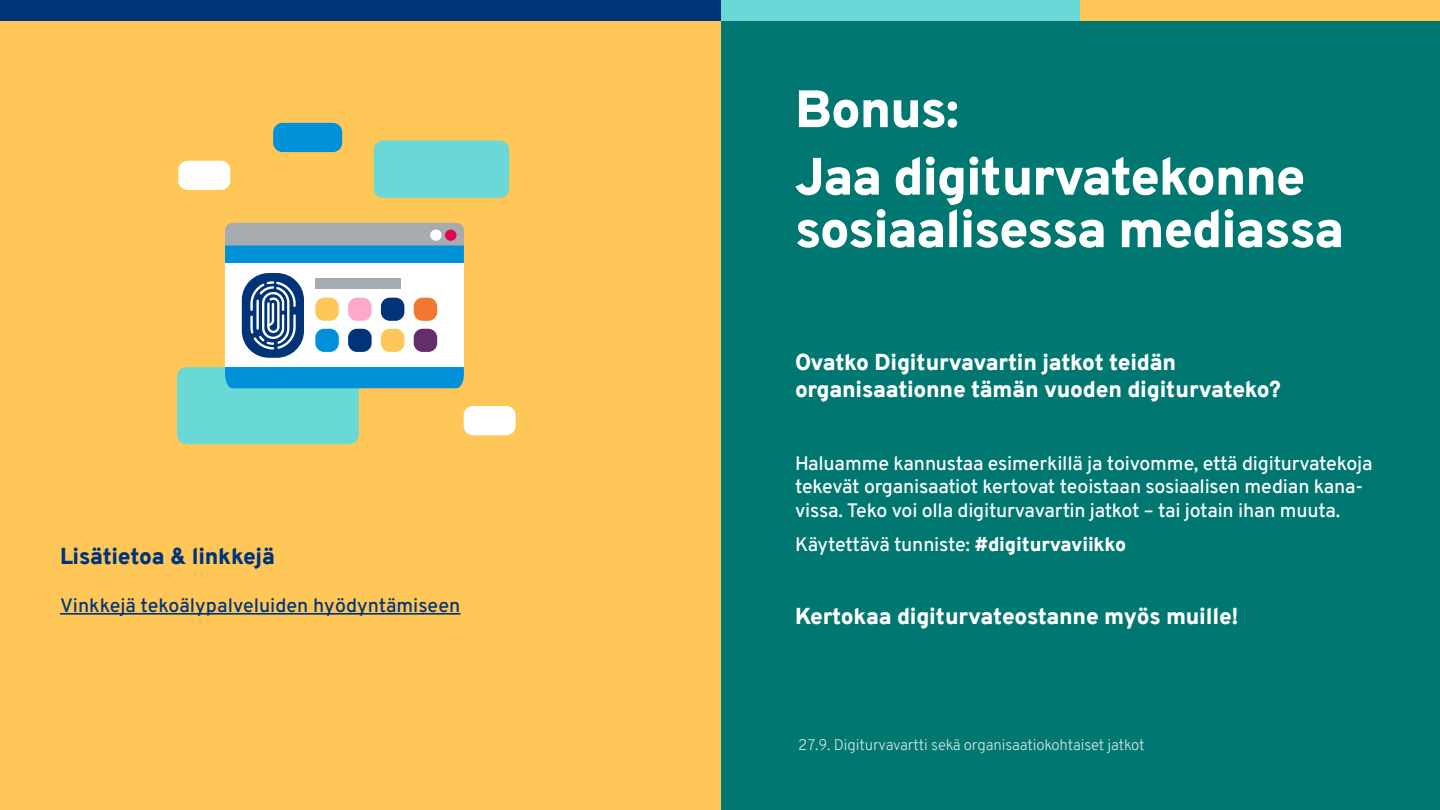
<style>
.page{position:relative;width:1440px;height:810px;background:#fff}
.page>*{position:absolute;margin:0;border:0;box-sizing:border-box;transform-origin:0 0}
.t1{font:900 52.5px/67.5px "Overpass";letter-spacing:-.025em;color:#fff}
.t2{font:900 22.5px/27px "Overpass";letter-spacing:-.01em;color:#fff}
.t3{font:900 22.5px "Overpass";letter-spacing:-.01em;color:#003479}
.t4{font:500 19.5px/23.4px "Overpass";letter-spacing:-.01em;color:#fff}
.t5{font:500 19.5px "Overpass";color:#003479}
.t6{font:300 15px "Overpass";letter-spacing:-.01em;color:#fff}
.s1{font-weight:900}
</style>
<div class="page">
<div style="left:0;top:0;width:721px;height:22px;background:#003479"></div>
<div style="left:1080px;top:0;width:360px;height:22px;background:#ffc658"></div>
<div style="left:721px;top:0;width:359px;height:22px;background:#69d8d7"></div>
<div style="left:721px;top:22px;width:719px;height:788px;background:#007770"></div>
<div style="left:0;top:22px;width:721px;height:788px;background:#ffc658"></div>
<hr style="left:60px;top:613px;width:400px;height:2px;background:#003479">
<div style="left:374px;top:140px;width:135px;height:58px;background:#69d8d7;border-radius:9px"></div>
<div style="left:177px;top:367px;width:182px;height:77px;background:#69d9d6;border-radius:9px"></div>
<div style="left:178px;top:161px;width:52px;height:29px;background:#fff;border-radius:9px"></div>
<div style="left:464px;top:406px;width:52px;height:29px;background:#fff;border-radius:9px"></div>
<div style="left:273px;top:123px;width:69px;height:29px;background:#0091d9;border-radius:9px"></div>
<svg style="left:225px;top:223px;width:239px;height:165px;background:#93bed9"></svg>
<div style="left:315px;top:278px;width:86px;height:11px;background:#a6abb0"></div>
<div style="left:315px;top:298px;width:24px;height:23px;background:#ffc759;border-radius:9px"></div>
<div style="left:348px;top:298px;width:24px;height:23px;background:#ffa8cc;border-radius:9px"></div>
<div style="left:381px;top:298px;width:23px;height:23px;background:#003378;border-radius:9px"></div>
<div style="left:414px;top:298px;width:23px;height:23px;background:#f07830;border-radius:9px"></div>
<div style="left:315px;top:329px;width:24px;height:23px;background:#008fd9;border-radius:9px"></div>
<div style="left:348px;top:329px;width:24px;height:23px;background:#003378;border-radius:9px"></div>
<div style="left:381px;top:329px;width:23px;height:23px;background:#ffc759;border-radius:9px"></div>
<div style="left:414px;top:329px;width:23px;height:23px;background:#632e6b;border-radius:9px"></div>
<p class="t3" style="left:60px;top:540px;width:216px">Lisätietoa &amp; linkkejä</p>
<p class="t5" style="left:60px;top:590px;width:402px">Vinkkejä tekoälypalveluiden hyödyntämiseen</p>
<h1 class="t1" style="left:795px;top:75px;width:512px">Bonus:<br>Jaa digiturvatekonne</h1>
<h1 class="t1" style="left:795px;top:195px;width:551px">sosiaalisessa mediassa</h1>
<p class="t2" style="left:795px;top:349px;width:488px">Ovatko Digiturvavartin jatkot teidän organisaationne tämän vuoden digiturvateko?</p>
<p class="t4" style="left:795px;top:451px;width:579px">Haluamme kannustaa esimerkillä ja toivomme, että digiturvatekoja tekevät organisaatiot kertovat teoistaan sosiaalisen median kana&shy;vissa. Teko voi olla digiturvavartin jatkot – tai jotain ihan muuta.</p>
<p class="t4" style="left:795px;top:532px;width:333px">Käytettävä tunniste: <span class="s1">#digiturvaviikko</span></p>
<p class="t2" style="left:795px;top:603px;width:445px">Kertokaa digiturvateostanne myös muille!</p>
<p class="t6" style="left:799px;top:734px;width:348px">27.9. Digiturvavartti sekä organisaatiokohtaiset jatkot</p>
</div>
